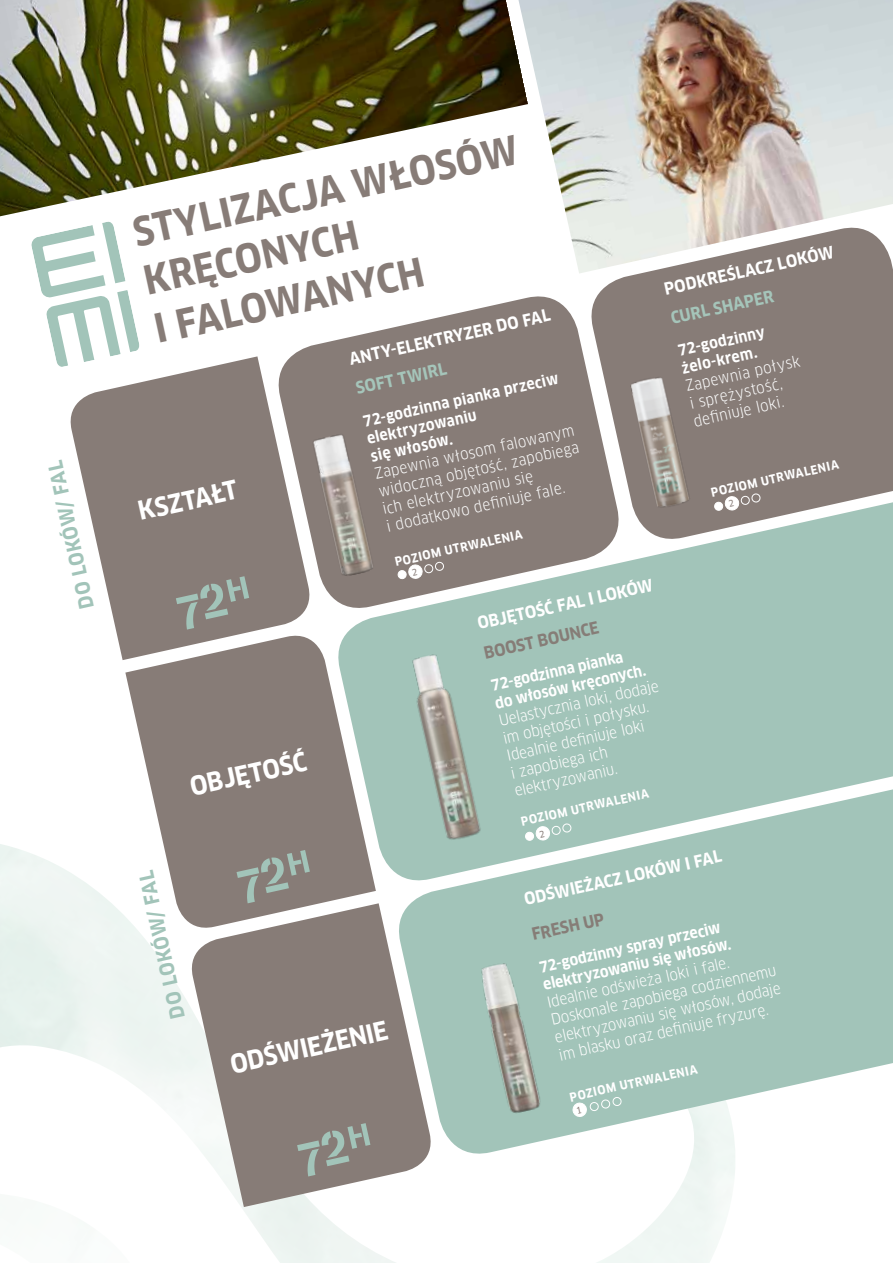
<style>
.page{position:relative;width:893px;height:1263px;background:#fff}
.page>*{position:absolute;margin:0;border:0;box-sizing:border-box;transform-origin:0 0}
.t1{font:700 condensed 39px/49.7px "Clan Pro";color:#877c77}
.t2{font:700 condensed 25.5px "Clan Pro";color:#fff}
.t3{font:700 condensed 19.5px "Clan Pro";color:#a2c4b9}
.t4{font:700 condensed 16.5px "Clan Pro";color:#fff}
.t5{font:700 condensed 16.5px "Clan Pro";color:#a5c5ba}
.t6{font:700 condensed 16.5px "Clan Pro";color:#867d77}
.t7{font:condensed 15px/18px "Clan Pro";color:#fff}
.t8{font:700 condensed 15px/18px "Clan Pro";color:#fff}
.t9{font:700 condensed 12px "Clan Pro";color:#fff}
</style>
<div class="page">
<img style="left:528px;top:0;width:365px;height:273px">
<img style="left:0;top:0;width:528px;height:216px">
<svg style="left:31px;top:221px;width:109px;height:146px"></svg>
<svg style="left:411px;top:888px;width:482px;height:273px;fill:#a2c4b9"></svg>
<div style="left:350px;top:547px;width:543px;height:341px;background:#a2c4b9"></div>
<svg style="left:186px;top:903px;width:250px;height:304px;fill:#877c77"></svg>
<svg style="left:297px;top:1123px;width:73px;height:53px;background:#8d8e87"></svg>
<svg style="left:125px;top:630px;width:251px;height:303px;fill:#877c77"></svg>
<svg style="left:237px;top:850px;width:73px;height:53px;background:#8d8e87"></svg>
<svg style="left:292px;top:296px;width:334px;height:320px;background:#9b9691"></svg>
<svg style="left:584px;top:220px;width:309px;height:327px;background:#9f9994"></svg>
<svg style="left:65px;top:356px;width:250px;height:304px;fill:#877c77"></svg>
<svg style="left:176px;top:576px;width:73px;height:54px;background:#8d8d87"></svg>
<img style="left:449px;top:947px;width:133px;height:196px">
<img style="left:398px;top:636px;width:110px;height:212px">
<img style="left:620px;top:334px;width:107px;height:182px">
<img style="left:284px;top:383px;width:102px;height:211px">
<svg style="left:525px;top:824px;width:46px;height:17px"></svg>
<svg style="left:572px;top:1097px;width:49px;height:20px"></svg>
<svg style="left:714px;top:494px;width:46px;height:17px"></svg>
<svg style="left:398px;top:562px;width:46px;height:17px"></svg>
<h3 class="t3" style="left:76px;top:611px;width:152px;rotate:-102deg">DO LOKÓW/ FAL</h3>
<h1 class="t1" style="left:129px;top:208px;width:394px;rotate:-12deg">STYLIZACJA WŁOSÓW<br>KRĘCONYCH<br>I FALOWANYCH</h1>
<p class="t4" style="left:348px;top:349px;width:207px;rotate:-12deg">ANTY-ELEKTRYZER DO FAL</p>
<p class="t5" style="left:354px;top:379px;width:94px;rotate:-12deg">SOFT TWIRL</p>
<p class="t8" style="left:361px;top:412px;width:201px;rotate:-12deg">72-godzinna pianka przeciw elektryzowaniu<br>się włosów.</p>
<p class="t7" style="left:373px;top:464px;width:206px;rotate:-12deg">Zapewnia włosom falowanym widoczną objętość, zapobiega ich elektryzowaniu się<br>i dodatkowo defi niuje fale.</p>
<h2 class="t2" style="left:135px;top:497px;width:102px;rotate:-13deg">KSZTAŁT</h2>
<p class="t9" style="left:393px;top:555px;width:132px;rotate:-12deg">POZIOM UTRWALENIA</p>
<p class="t4" style="left:662px;top:279px;width:175px;rotate:-12deg">PODKREŚLACZ LOKÓW</p>
<p class="t5" style="left:669px;top:308px;width:106px;rotate:-12deg">CURL SHAPER</p>
<p class="t8" style="left:676px;top:342px;width:90px;rotate:-12deg">72-godzinny żelo-krem.</p>
<p class="t7" style="left:684px;top:377px;width:118px;rotate:-12deg">Zapewnia połysk i sprężystość, defi niuje loki.</p>
<p class="t9" style="left:710px;top:485px;width:132px;rotate:-12deg">POZIOM UTRWALENIA</p>
<h2 class="t2" style="left:187px;top:772px;width:120px;rotate:-13deg">OBJĘTOŚĆ</h2>
<h3 class="t3" style="left:166px;top:1021px;width:152px;rotate:-102deg">DO LOKÓW/ FAL</h3>
<h2 class="t2" style="left:227px;top:1051px;width:162px;rotate:-13deg">ODŚWIEŻENIE</h2>
<p class="t4" style="left:476px;top:613px;width:181px;rotate:-12deg">OBJĘTOŚĆ FAL I LOKÓW</p>
<p class="t6" style="left:482px;top:643px;width:119px;rotate:-12deg">BOOST BOUNCE</p>
<p class="t8" style="left:490px;top:676px;width:156px;rotate:-12deg">72-godzinna pianka do włosów kręconych.</p>
<p class="t7" style="left:497px;top:711px;width:165px;rotate:-12deg">Uelastycznia loki, dodaje im objętości i połysku.<br>Idealnie defi niuje loki<br>i zapobiega ich</p>
<p class="t7" style="left:513px;top:782px;width:106px;rotate:-12deg">elektryzowaniu.</p>
<p class="t9" style="left:520px;top:814px;width:132px;rotate:-12deg">POZIOM UTRWALENIA</p>
<p class="t4" style="left:522px;top:889px;width:203px;rotate:-12deg">ODŚWIEŻACZ LOKÓW I FAL</p>
<p class="t6" style="left:530px;top:925px;width:75px;rotate:-12deg">FRESH UP</p>
<p class="t8" style="left:538px;top:958px;width:193px;rotate:-12deg">72-godzinny spray przeciw elektryzowaniu się włosów.</p>
<p class="t7" style="left:545px;top:993px;width:233px;rotate:-12deg">Idealnie odświeża loki i fale.<br>Doskonale zapobiega codziennemu elektryzowaniu się włosów, dodaje im blasku oraz defi niuje fryzurę.</p>
<p class="t9" style="left:568px;top:1090px;width:132px;rotate:-12deg">POZIOM UTRWALENIA</p>
</div>
